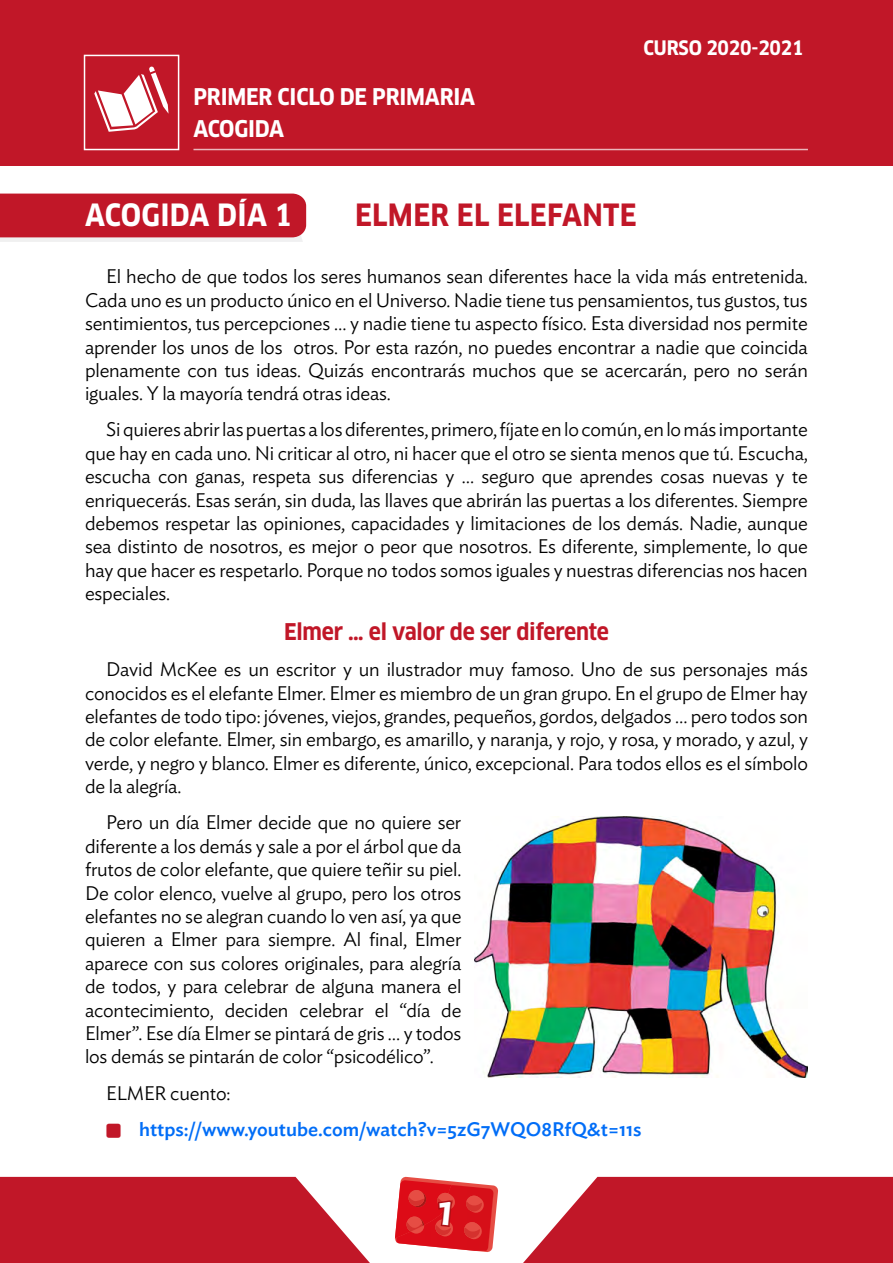
<style>
.page{position:relative;width:893px;height:1263px;background:#fff}
.page>*{position:absolute;margin:0;border:0;box-sizing:border-box;transform-origin:0 0}
.t1{font:700 30px "Clan Pro Narr";letter-spacing:.01em;color:#c11728}
.t2{font:700 30px "Clan Pro Narr";letter-spacing:.01em;color:#fff}
.t3{font:700 22.5px "Clan Pro Narr";letter-spacing:-.01em;color:#fff}
.t4{font:700 22.5px "Clan Pro Narr";letter-spacing:-.01em;color:#c11728}
.t5{font:300 19.5px/23.4px "Ideal Sans";letter-spacing:-.01em;color:#000;text-align:justify}
.t6{font:500 19.5px "Ideal Sans";color:#006df7}
.t7{font:700 19.5px "Clan Pro Narr";letter-spacing:-.01em;color:#fff}
</style>
<div class="page">
<div style="left:1px;top:0;width:892px;height:166px;background:#c11728"></div>
<svg style="left:0;top:1177px;width:370px;height:86px;background:#c72e3d"></svg>
<svg style="left:523px;top:1177px;width:370px;height:86px;background:#c72e3d"></svg>
<svg style="left:94px;top:66px;width:75px;height:66px"></svg>
<div style="left:84px;top:55px;width:95px;height:95px;border:2px solid #fff"></div>
<hr style="left:193px;top:149px;width:615px;height:1px;background:#fff">
<svg style="left:0;top:194px;width:306px;height:48px;background:#c52c3b"></svg>
<img style="left:474px;top:817px;width:334px;height:260px">
<svg style="left:395px;top:1176px;width:103px;height:76px;background:#e14347"></svg>
<p class="t3" style="left:193px;top:83px;width:283px">PRIMER CICLO DE PRIMARIA</p>
<p class="t3" style="left:193px;top:116px;width:92px">ACOGIDA</p>
<p class="t7" style="left:644px;top:36px;width:162px">CURSO 2020-2021</p>
<h1 class="t2" style="left:85px;top:198px;width:209px">ACOGIDA DÍA 1</h1>
<h1 class="t1" style="left:355px;top:198px;width:283px">ELMER EL ELEFANTE</h1>
<p class="t5" style="left:85px;top:263px;width:724px;text-indent:21px">El hecho de que todos los seres humanos sean diferentes hace la vida más entretenida.<br>Cada uno es un producto único en el Universo. Nadie tiene tus pensamientos, tus gustos, tus sentimientos, tus percepciones … y nadie tiene tu aspecto físico. Esta diversidad nos permite aprender los unos de los otros. Por esta razón, no puedes encontrar a nadie que coincida plenamente con tus ideas. Quizás encontrarás muchos que se acercarán, pero no serán iguales. Y la mayoría tendrá otras ideas.</p>
<p class="t5" style="left:85px;top:416px;width:724px;text-indent:21px">Si quieres abrir las puertas a los diferentes, primero, fíjate en lo común, en lo más importante que hay en cada uno. Ni criticar al otro, ni hacer que el otro se sienta menos que tú. Escucha, escucha con ganas, respeta sus diferencias y … seguro que aprendes cosas nuevas y te enriquecerás. Esas serán, sin duda, las llaves que abrirán las puertas a los diferentes. Siempre debemos respetar las opiniones, capacidades y limitaciones de los demás. Nadie, aunque sea distinto de nosotros, es mejor o peor que nosotros. Es diferente, simplemente, lo que hay que hacer es respetarlo. Porque no todos somos iguales y nuestras diferencias nos hacen especiales.</p>
<p class="t4" style="left:284px;top:619px;width:326px">Elmer … el valor de ser diferente</p>
<p class="t5" style="left:85px;top:656px;width:724px;text-indent:21px">David McKee es un escritor y un ilustrador muy famoso. Uno de sus personajes más conocidos es el elefante Elmer. Elmer es miembro de un gran grupo. En el grupo de Elmer hay elefantes de todo tipo: jóvenes, viejos, grandes, pequeños, gordos, delgados … pero todos son de color elefante. Elmer, sin embargo, es amarillo, y naranja, y rojo, y rosa, y morado, y azul, y verde, y negro y blanco. Elmer es diferente, único, excepcional. Para todos ellos es el símbolo de la alegría.</p>
<p class="t5" style="left:85px;top:809px;width:378px;text-indent:21px">Pero un día Elmer decide que no quiere ser diferente a los demás y sale a por el árbol que da frutos de color elefante, que quiere teñir su piel.<br>De color elenco, vuelve al grupo, pero los otros elefantes no se alegran cuando lo ven así, ya que quieren a Elmer para siempre. Al final, Elmer aparece con sus colores originales, para alegría de todos, y para celebrar de alguna manera el acontecimiento, deciden celebrar el “día de Elmer”. Ese día Elmer se pintará de gris … y todos los demás se pintarán de color “psicodélico”.</p>
<p class="t5" style="left:106px;top:1079px;width:126px">ELMER cuento:</p>
<p class="t6" style="left:139px;top:1114px;width:504px">https://www.youtube.com/watch?v=5zG7WQO8RfQ&amp;t=11s</p>
</div>
